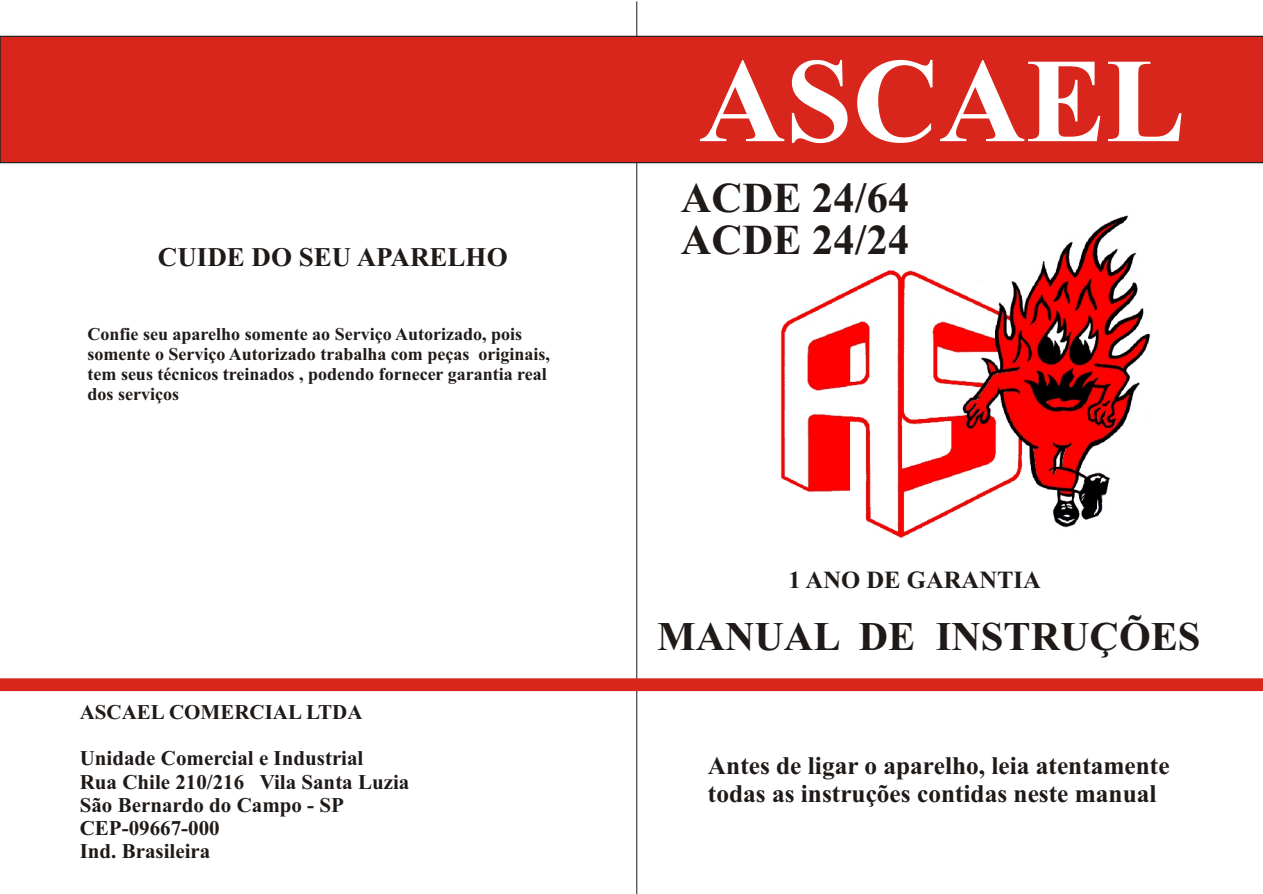
<style>
.page{position:relative;width:1263px;height:894px;background:#fff}
.page>*{position:absolute;margin:0;border:0;box-sizing:border-box;transform-origin:0 0}
.t1{font:700 120px "Times New Roman";color:#fff}
.t2{font:700 42.6px "Times New Roman";color:#1f1a17}
.t3{font:700 40.8px "Times New Roman";color:#1f1a17}
.t4{font:700 27px "Times New Roman";color:#1f1a17}
.t5{font:700 25.35px/28px "Times New Roman";color:#1f1a17}
.t6{font:700 24.6px "Times New Roman";color:#1f1a17}
.t7{font:700 21px/23.2px "Times New Roman";color:#1f1a17}
.t8{font:700 18px/20px "Times New Roman";color:#1f1a17}
</style>
<div class="page">
<img style="left:780px;top:215px;width:371px;height:324px">
<hr style="left:637px;top:1px;width:1px;height:893px;background:#1f1a17">
<div style="left:0;top:36px;width:1263px;height:127px;background:#d9261c"></div>
<div style="left:0;top:678px;width:1263px;height:13px;background:#d9261c"></div>
<h3 class="t4" style="left:158px;top:248px;width:351px">CUIDE DO SEU APARELHO</h3>
<p class="t8" style="left:88px;top:326px;width:464px">Confie seu aparelho somente ao Serviço Autorizado, pois somente o Serviço Autorizado trabalha com peças originais, tem seus técnicos treinados , podendo fornecer garantia real dos serviços</p>
<p class="t7" style="left:80px;top:702px;width:284px">ASCAEL COMERCIAL LTDA</p>
<p class="t7" style="left:80px;top:749px;width:331px">Unidade Comercial e Industrial<br>Rua Chile 210/216 Vila Santa Luzia<br>São Bernardo do Campo - SP<br>CEP-09667-000<br>Ind. Brasileira</p>
<h1 class="t1" style="left:699px;top:60px;width:488px">ASCAEL</h1>
<h2 class="t2" style="left:681px;top:183px;width:230px">ACDE 24/64</h2>
<h2 class="t2" style="left:681px;top:225px;width:230px">ACDE 24/24</h2>
<h3 class="t6" style="left:788px;top:571px;width:254px">1 ANO DE GARANTIA</h3>
<h3 class="t3" style="left:657px;top:622px;width:545px">MANUAL DE INSTRUÇÕES</h3>
<h3 class="t5" style="left:708px;top:754px;width:463px">Antes de ligar o aparelho, leia atentamente todas as instruções contidas neste manual</h3>
</div>
